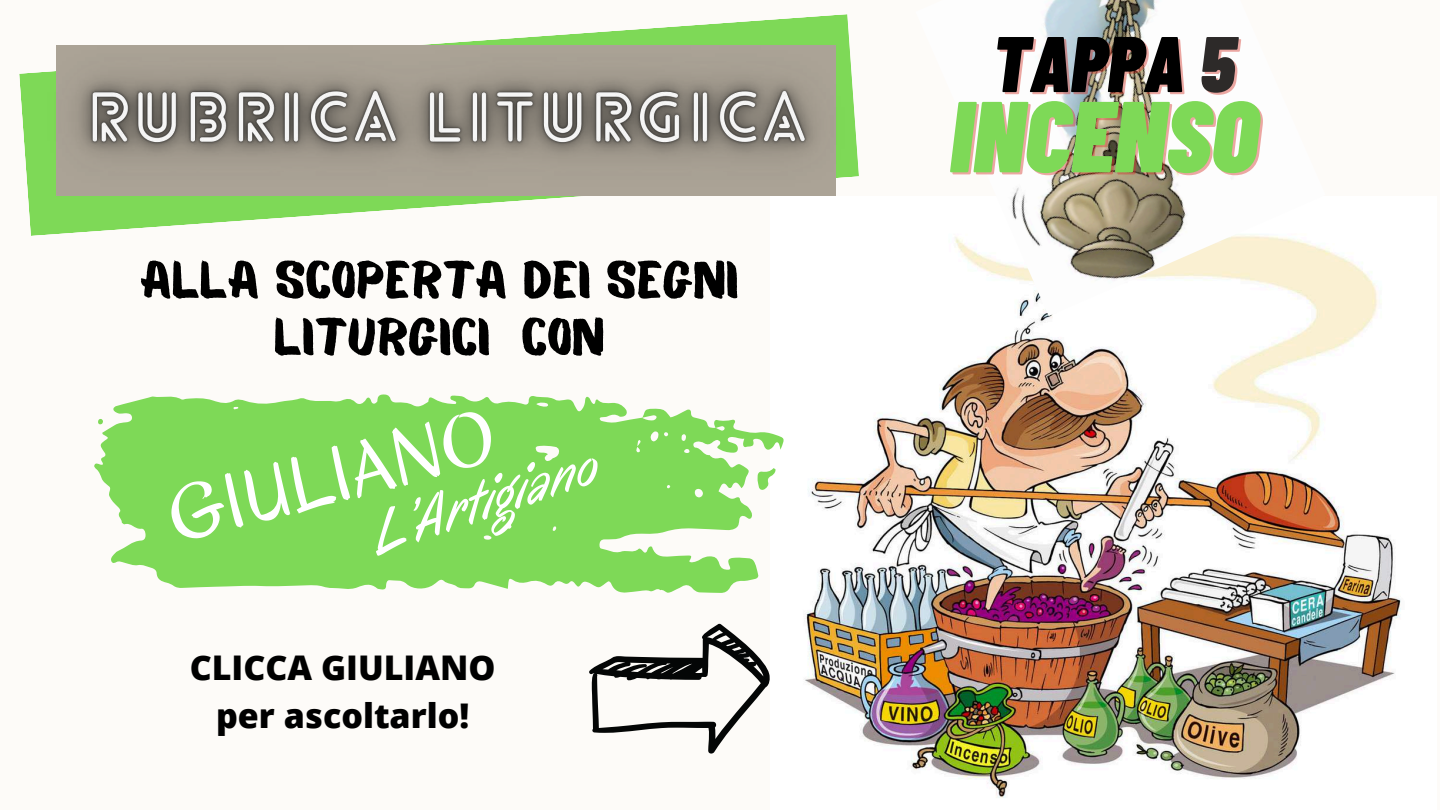
<style>
.page{position:relative;width:1440px;height:810px;background:#fdfbf8}
.page>*{position:absolute;margin:0;border:0;box-sizing:border-box;transform-origin:0 0}
.t1{font:italic 900 100.7px "Barlow Condensed";color:#7ed957}
.t2{font:79px "Oregano";color:#fff}
.t3{font:italic 900 78.7px "Barlow Condensed";color:#000}
.t4{font:italic 59.3px "Oregano";color:#fff}
.t5{font:52px/57px "Balmy";color:#000;text-align:center}
.t6{font:800 34px/47.2px "Open Sans";color:#000;text-align:center}
.s1{color:rgb(211 47 35/.42)}
</style>
<div class="page">
<img style="left:805px;top:250px;width:596px;height:548px">
<svg style="left:94px;top:394px;width:690px;height:199px;fill:#7ed957"></svg>
<svg style="left:758px;top:468px;width:18px;height:23px"></svg>
<svg style="left:98px;top:419px;width:5px;height:5px"></svg>
<svg style="left:589px;top:624px;width:181px;height:130px"></svg>
<img style="left:915px;top:0;width:411px;height:316px">
<img style="left:19px;top:14px;width:840px;height:222px">
<p class="t5" style="left:140px;top:257px;width:600px">ALLA SCOPERTA DEI SEGNI<br>LITURGICI CON</p>
<h2 class="t2" style="left:157px;top:469px;width:336px;rotate:-14deg">GIULIANO</h2>
<p class="t4" style="left:364px;top:499px;width:237px;rotate:-18deg">L’Artigiano</p>
<p class="t6" style="left:190px;top:644px;width:307px">CLICCA GIULIANO per ascoltarlo!</p>
<h3 class="t3" style="left:992px;top:13px;width:247px">TAPPA <span class="s1">5</span></h3>
<h1 class="t1" style="left:949px;top:72px;width:310px">INCENSO</h1>
</div>
